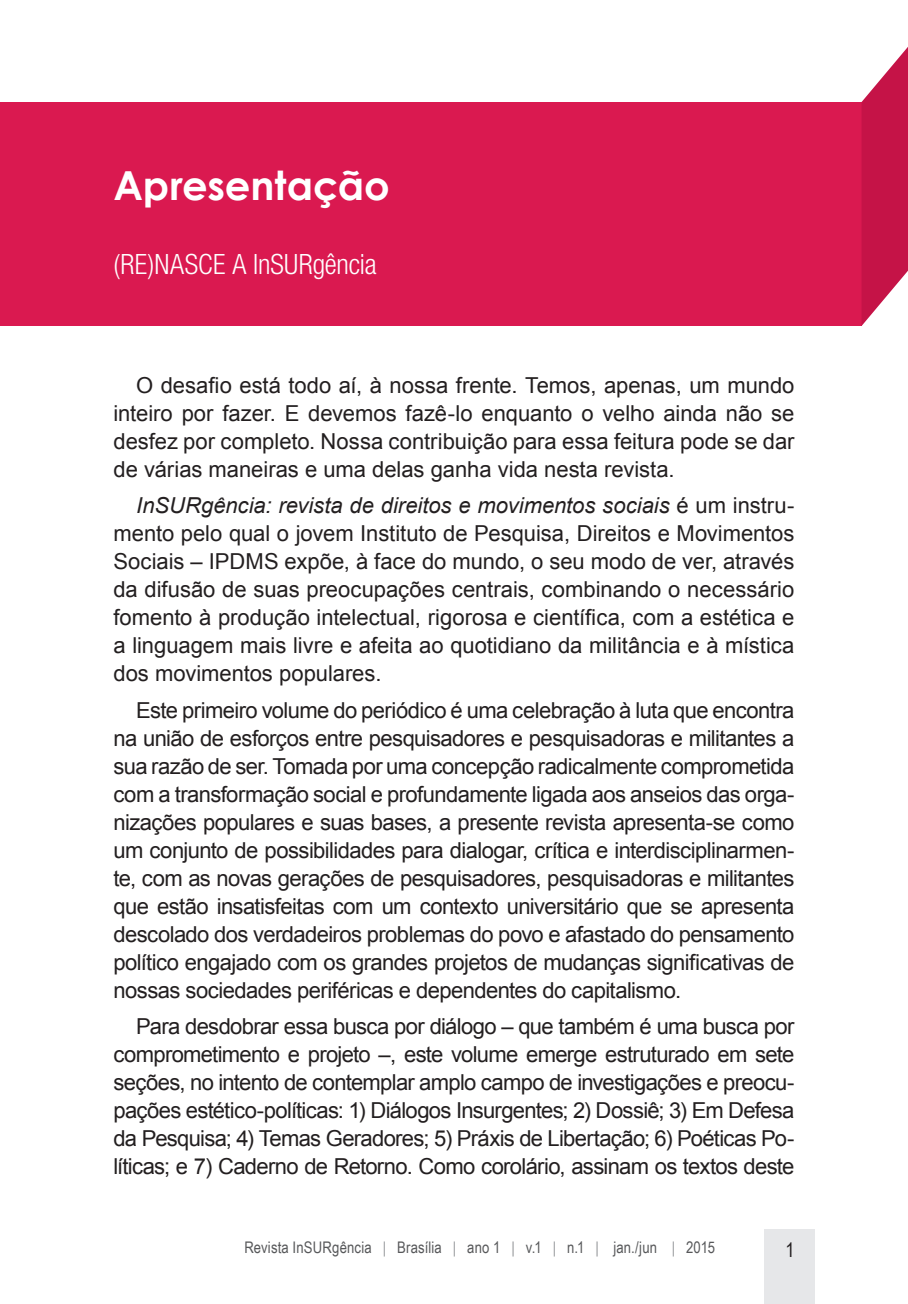
<style>
.page{position:relative;width:908px;height:1304px;background:#fff}
.page>*{position:absolute;margin:0;border:0;box-sizing:border-box;transform-origin:0 0}
.titulo_-_capitulo{font:700 40px "Century Gothic";color:#fff}
._1_subtitulo_-_capit{font:300 condensed 28px "Helvetica Neue LT Std";color:#fff}
.corpo_de_texto{font:22px/28px "Arial";letter-spacing:-.015em;color:#231f20;text-align:justify}
.t1{font:20px "Arial Narrow";color:#231f20}
.t2{font:16px "Arial Narrow";letter-spacing:.01em;color:#57585a}
.s1{font-style:italic}
.s2{color:#939598}
</style>
<div class="page">
<div style="left:764px;top:1229px;width:50px;height:75px;background:#e6e7e9"></div>
<div style="left:0;top:102px;width:861px;height:224px;background:#da1950"></div>
<svg style="left:861px;top:48px;width:46px;height:278px"></svg>
<p class="titulo_-_capitulo" style="left:113px;top:155px;width:278px">Apresentação</p>
<p class="_1_subtitulo_-_capit" style="left:113px;top:248px;width:264px">(RE)NASCE A InSURgência</p>
<p class="corpo_de_texto" style="left:113px;top:371px;width:682px;text-indent:23px">O desafio está todo aí, à nossa frente. Temos, apenas, um mundo inteiro por fazer. E devemos fazê-lo enquanto o velho ainda não se desfez por completo. Nossa contribuição para essa feitura pode se dar de várias maneiras e uma delas ganha vida nesta revista.</p>
<p class="corpo_de_texto" style="left:113px;top:492px;width:682px;text-indent:23px"><span class="s1">InSURgência: revista de direitos e movimentos sociais</span> é um instru&shy;mento pelo qual o jovem Instituto de Pesquisa, Direitos e Movimentos Sociais – IPDMS expõe, à face do mundo, o seu modo de ver, através da difusão de suas preocupações centrais, combinando o necessário fomento à produção intelectual, rigorosa e científica, com a estética e a linguagem mais livre e afeita ao quotidiano da militância e à mística dos movimentos populares.</p>
<p class="corpo_de_texto" style="left:113px;top:696px;width:682px;text-indent:23px">Este primeiro volume do periódico é uma celebração à luta que encontra na união de esforços entre pesquisadores e pesquisadoras e militantes a sua razão de ser. Tomada por uma concepção radicalmente comprometida com a transformação social e profundamente ligada aos anseios das orga&shy;nizações populares e suas bases, a presente revista apresenta-se como um conjunto de possibilidades para dialogar, crítica e interdisciplinarmen&shy;te, com as novas gerações de pesquisadores, pesquisadoras e militantes que estão insatisfeitas com um contexto universitário que se apresenta descolado dos verdadeiros problemas do povo e afastado do pensamento político engajado com os grandes projetos de mudanças significativas de nossas sociedades periféricas e dependentes do capitalismo.</p>
<p class="corpo_de_texto" style="left:113px;top:1013px;width:682px;text-indent:23px">Para desdobrar essa busca por diálogo – que também é uma busca por comprometimento e projeto –, este volume emerge estruturado em sete seções, no intento de contemplar amplo campo de investigações e preocu&shy;pações estético-políticas: 1) Diálogos Insurgentes; 2) Dossiê; 3) Em Defesa da Pesquisa; 4) Temas Geradores; 5) Práxis de Libertação; 6) Poéticas Po&shy;líticas; e 7) Caderno de Retorno. Como corolário, assinam os textos deste</p>
<p class="t2" style="left:244px;top:1235px;width:472px">Revista InSURgência <span class="s2">|</span> Brasília <span class="s2">|</span> ano 1 <span class="s2">|</span> v.1 <span class="s2">|</span> n.1 <span class="s2">|</span> jan./jun <span class="s2">|</span> 2015</p>
<p class="t1" style="left:785px;top:1235px;width:11px">1</p>
</div>
